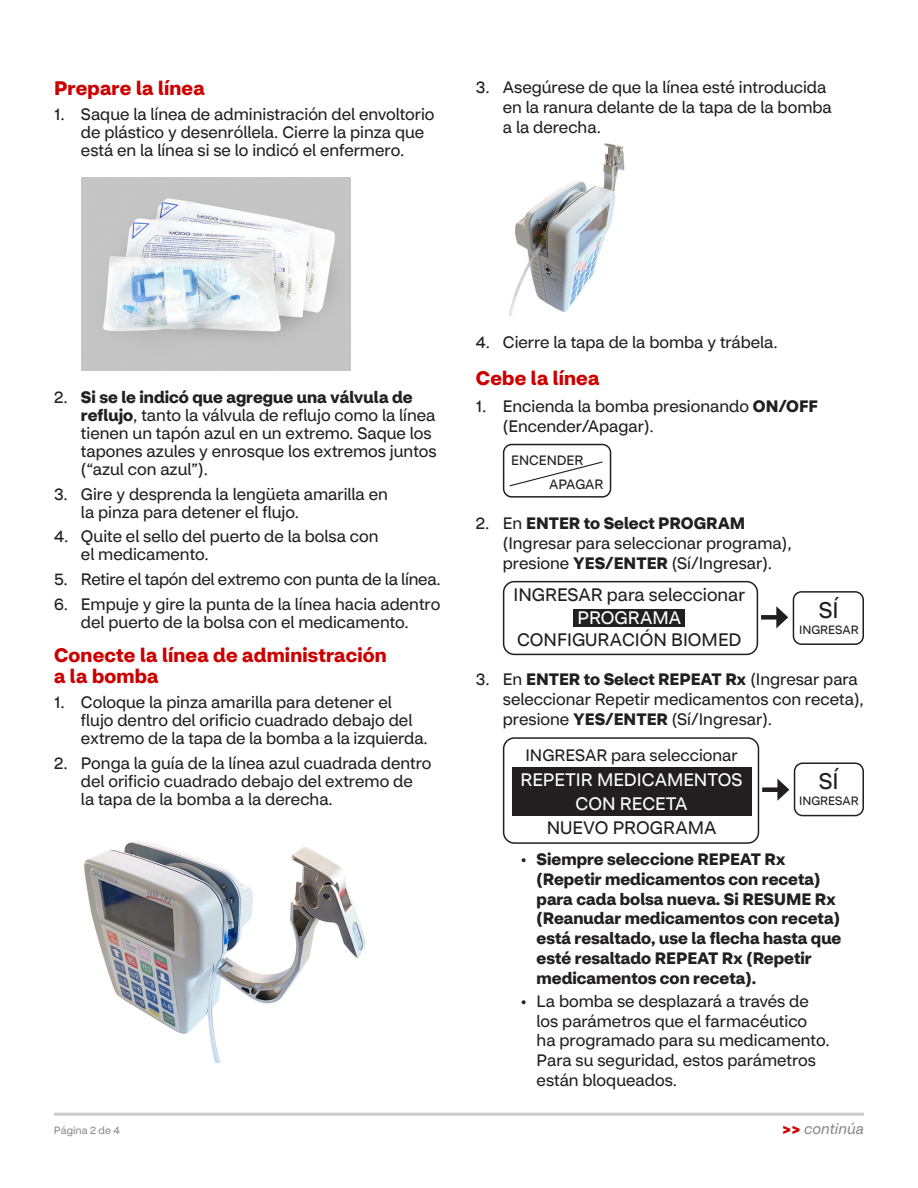
<style>
.page{position:relative;width:918px;height:1188px;background:#fff}
.page>*{position:absolute;margin:0;border:0;box-sizing:border-box;transform-origin:0 0}
.t1{font:22.5px "CVS Health Sans";color:#231f20}
.t2{font:700 19.5px/21px "CVS Health Sans";letter-spacing:.01em;color:#c00}
.t3{font:18px/22.5px "CVS Health Sans";color:#231f20;text-align:center}
.t4{font:18px/24px "CVS Health Sans";color:#fff;text-align:center}
.t5{font:16.5px/18px "CVS Health Sans";color:#231f20}
.t6{font:700 16.5px/19.8px "CVS Health Sans";color:#231f20}
.t7{font:italic 15px "CVS Health Sans";color:#8c8c8c}
.t8{font:13.5px/24.8px "CVS Health Sans";color:#231f20}
.t9{font:12px "CVS Health Sans";color:#231f20}
.t10{font:10.5px "CVS Health Sans";color:#8c8c8c}
.s1{font-weight:700}
.s2{color:#fff}
.s3{color:#231f20}
.s4{font-weight:400}
.s5{font-weight:900;font-style:normal;color:#c00}
</style>
<div class="page">
<hr style="left:54px;top:1113px;width:810px;height:3px;background:#ccc">
<img style="left:81px;top:177px;width:270px;height:194px">
<img style="left:84px;top:841px;width:282px;height:222px">
<img style="left:509px;top:144px;width:116px;height:171px">
<svg style="left:509px;top:461px;width:94px;height:26px"></svg>
<div style="left:503px;top:444px;width:108px;height:54px;border:1px solid #231f20;border-radius:8px"></div>
<div style="left:573px;top:609px;width:112px;height:18px;background:#231f20"></div>
<div style="left:761px;top:615px;width:19px;height:5px;background:#231f20"></div>
<svg style="left:776px;top:606px;width:12px;height:22px"></svg>
<div style="left:512px;top:767px;width:239px;height:49px;background:#231f20"></div>
<div style="left:762px;top:787px;width:20px;height:5px;background:#231f20"></div>
<svg style="left:777px;top:779px;width:12px;height:22px"></svg>
<div style="left:503px;top:581px;width:255px;height:74px;border:1px solid #231f20;border-radius:11px"></div>
<div style="left:793px;top:591px;width:71px;height:54px;border:1px solid #231f20;border-radius:8px"></div>
<div style="left:794px;top:762px;width:70px;height:54px;border:1px solid #231f20;border-radius:8px"></div>
<div style="left:503px;top:737px;width:256px;height:107px;border:1px solid #231f20;border-radius:11px"></div>
<h2 class="t2" style="left:54px;top:78px;width:152px">Prepare la línea</h2>
<p class="t5" style="left:81px;top:105px;width:355px;text-indent:-27px">1. Saque la línea de administración del envoltorio de plástico y desenróllela. Cierre la pinza que está en la línea si se lo indicó el enfermero.</p>
<p class="t5" style="left:503px;top:78px;width:330px;line-height:19.8px;text-indent:-27px">3. Asegúrese de que la línea esté introducida en la ranura delante de la tapa de la bomba a la derecha.</p>
<p class="t5" style="left:81px;top:388px;width:357px;text-indent:-27px">2. <span class="s1">Si se le indicó que agregue una válvula de reflujo</span>, tanto la válvula de reflujo como la línea tienen un tapón azul en un extremo. Saque los tapones azules y enrosque los extremos juntos (“azul con azul”).</p>
<p class="t5" style="left:81px;top:485px;width:308px;text-indent:-27px">3. Gire y desprenda la lengüeta amarilla en la pinza para detener el flujo.</p>
<p class="t5" style="left:81px;top:528px;width:299px;text-indent:-27px">4. Quite el sello del puerto de la bolsa con el medicamento.</p>
<p class="t5" style="left:54px;top:570px;width:388px">5. Retire el tapón del extremo con punta de la línea.</p>
<p class="t5" style="left:54px;top:595px;width:388px;text-align:center">6. Empuje y gire la punta de la línea hacia adentro del puerto de la bolsa con el medicamento.</p>
<h2 class="t2" style="left:54px;top:645px;width:334px">Conecte la línea de administración a la bomba</h2>
<p class="t5" style="left:81px;top:693px;width:348px;text-indent:-27px">1. Coloque la pinza amarilla para detener el flujo dentro del orificio cuadrado debajo del extremo de la tapa de la bomba a la izquierda.</p>
<p class="t5" style="left:81px;top:754px;width:352px;text-indent:-27px">2. Ponga la guía de la línea azul cuadrada dentro del orificio cuadrado debajo del extremo de<br>la tapa de la bomba a la derecha.</p>
<p class="t10" style="left:54px;top:1124px;width:67px">Página 2 de 4</p>
<p class="t5" style="left:476px;top:334px;width:304px">4. Cierre la tapa de la bomba y trábela.</p>
<h2 class="t2" style="left:476px;top:368px;width:125px">Cebe la línea</h2>
<p class="t5" style="left:476px;top:397px;width:12px">1.</p>
<p class="t5" style="left:503px;top:396px;width:317px;line-height:19.8px">Encienda la bomba presionando <span class="s1">ON/OFF </span>(Encender/Apagar).</p>
<p class="t8" style="left:549px;top:448px;width:56px;text-indent:-38px">ENCENDER<br>APAGAR</p>
<p class="t5" style="left:476px;top:514px;width:15px">2.</p>
<p class="t5" style="left:503px;top:513px;width:290px;line-height:19.8px">En <span class="s1">ENTER to Select PROGRAM </span>(Ingresar para seleccionar programa), presione <span class="s1">YES/ENTER</span> (Sí/Ingresar).</p>
<p class="t3" style="left:513px;top:584px;width:233px">INGRESAR para seleccionar<br><span class="s2">PROGRAMA<br></span>CONFIGURACIÓN BIOMED</p>
<p class="t1" style="left:819px;top:596px;width:21px">SÍ</p>
<p class="t9" style="left:799px;top:622px;width:61px">INGRESAR</p>
<p class="t5" style="left:476px;top:670px;width:15px">3.</p>
<p class="t5" style="left:503px;top:670px;width:362px;line-height:19.8px">En <span class="s1">ENTER to Select REPEAT Rx</span> (Ingresar para seleccionar Repetir medicamentos con receta), presione <span class="s1">YES/ENTER</span> (Sí/Ingresar).</p>
<p class="t5" style="left:525px;top:746px;width:214px">INGRESAR para seleccionar</p>
<p class="t4" style="left:521px;top:768px;width:224px">REPETIR MEDICAMENTOS<br>CON RECETA<br><span class="s3">NUEVO PROGRAMA</span></p>
<p class="t1" style="left:819px;top:768px;width:21px">SÍ</p>
<p class="t9" style="left:799px;top:794px;width:61px">INGRESAR</p>
<p class="t6" style="left:537px;top:849px;width:306px;text-indent:-16px"><span class="s4">•</span> Siempre seleccione REPEAT Rx (Repetir medicamentos con receta) para cada bolsa nueva. Si RESUME Rx (Reanudar medicamentos con receta) está resaltado, use la flecha hasta que esté resaltado REPEAT Rx (Repetir medicamentos con receta).</p>
<p class="t5" style="left:537px;top:991px;width:295px;line-height:19.8px;text-indent:-16px">• La bomba se desplazará a través de los parámetros que el farmacéutico ha programado para su medicamento.<br>Para su seguridad, estos parámetros están bloqueados.</p>
<p class="t7" style="left:782px;top:1120px;width:83px"><span class="s5">&gt;&gt;</span> continúa</p>
</div>
